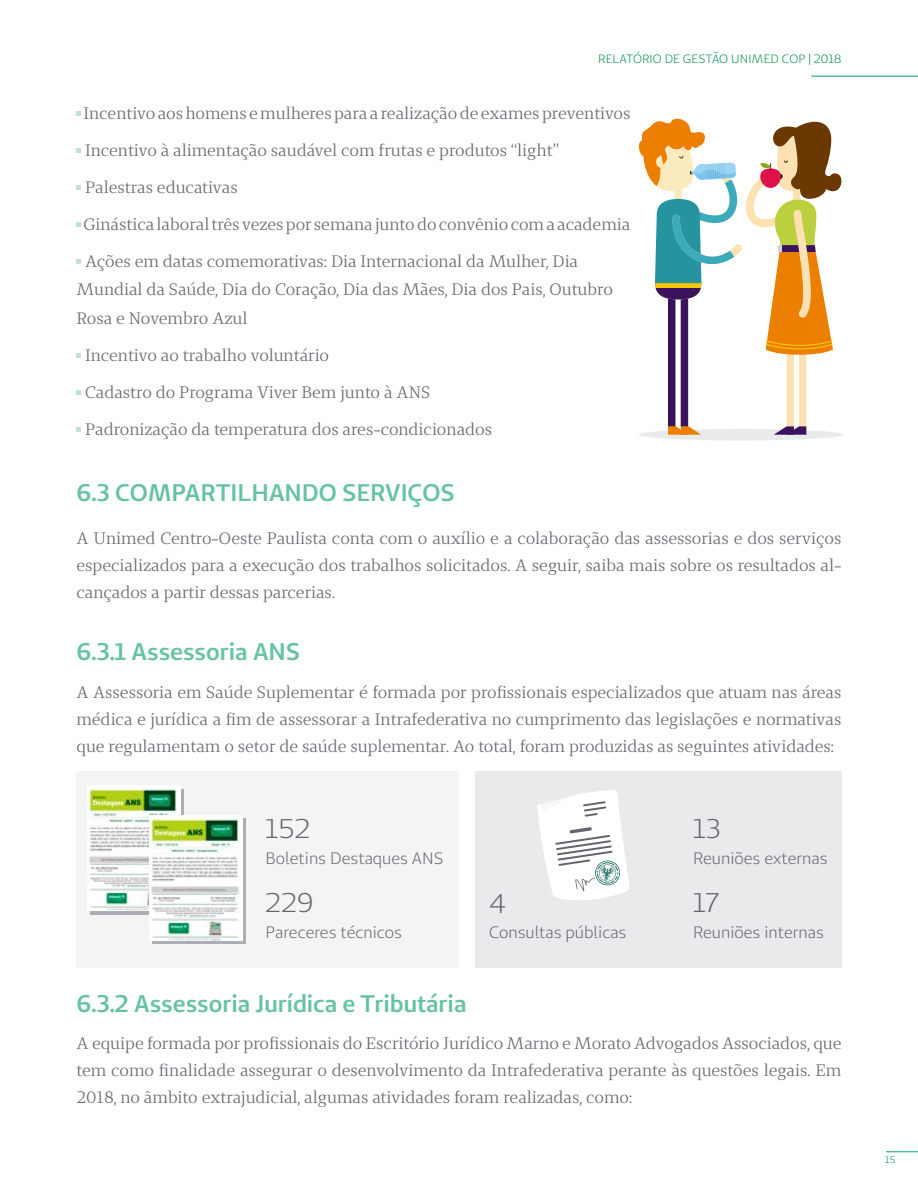
<style>
.page{position:relative;width:918px;height:1188px;background:#fff}
.page>*{position:absolute;margin:0;border:0;box-sizing:border-box;transform-origin:0 0}
.t1{font:27px "Unimed Sans";color:#65656d}
.t2{font:600 24px "Unimed Sans";color:#66c3a2}
.t3{font:16.5px/27px "Unimed Serif";color:#65656d;text-align:justify}
.t4{font:16.5px "Unimed Sans";color:#65656d}
.t5{font:12px "Unimed Sans";letter-spacing:.01em;color:#008d4b}
.t6{font:9.45px "Unimed Sans";color:#008d4b}
</style>
<div class="page">
<hr style="left:811px;top:76px;width:107px;height:1px;background:#00a573">
<hr style="left:886px;top:1151px;width:32px;height:1px;background:#00a573">
<div style="left:77px;top:772px;width:382px;height:196px;background:#f4f4f5"></div>
<div style="left:475px;top:772px;width:366px;height:196px;background:#e8eaec"></div>
<div style="left:639px;top:429px;width:204px;height:12px;background:#e8eaec;border-radius:50%"></div>
<svg style="left:77px;top:111px;width:4px;height:4px"></svg>
<svg style="left:77px;top:148px;width:4px;height:4px"></svg>
<svg style="left:77px;top:185px;width:4px;height:4px"></svg>
<svg style="left:77px;top:222px;width:4px;height:4px"></svg>
<svg style="left:77px;top:259px;width:4px;height:5px"></svg>
<svg style="left:77px;top:353px;width:4px;height:5px"></svg>
<svg style="left:77px;top:390px;width:4px;height:5px"></svg>
<svg style="left:77px;top:427px;width:4px;height:5px"></svg>
<div style="left:91px;top:789px;width:93px;height:125px;background:#acaeb5"></div>
<svg style="left:152px;top:819px;width:94px;height:125px"></svg>
<img style="left:88px;top:785px;width:93px;height:126px">
<img style="left:149px;top:815px;width:93px;height:125px">
<div style="left:668px;top:285px;width:7px;height:145px;background:#3b125d;border-radius:4px"></div>
<div style="left:681px;top:285px;width:7px;height:145px;background:#3b125d;border-radius:4px"></div>
<svg style="left:668px;top:426px;width:33px;height:9px"></svg>
<div style="left:799px;top:288px;width:7px;height:142px;background:#fce2b3;border-radius:4px"></div>
<div style="left:787px;top:288px;width:7px;height:142px;background:#fce2b3;border-radius:4px"></div>
<svg style="left:774px;top:426px;width:32px;height:9px"></svg>
<svg style="left:639px;top:119px;width:202px;height:236px"></svg>
<svg style="left:537px;top:790px;width:92px;height:110px"></svg>
<p class="t5" style="left:598px;top:51px;width:245px">RELATÓRIO DE GESTÃO UNIMED COP | 2018</p>
<p class="t3" style="left:84px;top:99px;width:548px">Incentivo aos homens e mulheres para a realização de exames preventivos</p>
<p class="t3" style="left:85px;top:136px;width:475px">Incentivo à alimentação saudável com frutas e produtos “light”</p>
<p class="t3" style="left:85px;top:173px;width:154px">Palestras educativas</p>
<p class="t3" style="left:83px;top:210px;width:549px">Ginástica laboral três vezes por semana junto do convênio com a academia</p>
<p class="t3" style="left:77px;top:246px;width:538px;line-height:28.5px;text-align:left;text-indent:9px">Ações em datas comemorativas: Dia Internacional da Mulher, Dia<br>Mundial da Saúde, Dia do Coração, Dia das Mães, Dia dos Pais, Outubro<br>Rosa e Novembro Azul</p>
<p class="t3" style="left:85px;top:341px;width:246px">Incentivo ao trabalho voluntário</p>
<p class="t3" style="left:85px;top:378px;width:347px">Cadastro do Programa Viver Bem junto à ANS</p>
<p class="t3" style="left:85px;top:415px;width:408px">Padronização da temperatura dos ares-condicionados</p>
<h2 class="t2" style="left:77px;top:477px;width:380px">6.3 COMPARTILHANDO SERVIÇOS</h2>
<p class="t3" style="left:77px;top:524px;width:766px">A Unimed Centro-Oeste Paulista conta com o auxílio e a colaboração das assessorias e dos serviços especializados para a execução dos trabalhos solicitados. A seguir, saiba mais sobre os resultados al&shy;cançados a partir dessas parcerias.</p>
<h2 class="t2" style="left:77px;top:636px;width:225px">6.3.1 Assessoria ANS</h2>
<p class="t3" style="left:77px;top:678px;width:767px">A Assessoria em Saúde Suplementar é formada por profissionais especializados que atuam nas áreas médica e jurídica a fim de assessorar a Intrafederativa no cumprimento das legislações e normativas que regulamentam o setor de saúde suplementar. Ao total, foram produzidas as seguintes atividades:</p>
<h1 class="t1" style="left:266px;top:812px;width:46px">152</h1>
<p class="t4" style="left:266px;top:848px;width:179px">Boletins Destaques ANS</p>
<h1 class="t1" style="left:266px;top:886px;width:49px">229</h1>
<p class="t4" style="left:266px;top:922px;width:138px">Pareceres técnicos</p>
<h2 class="t2" style="left:77px;top:988px;width:391px">6.3.2 Assessoria Jurídica e Tributária</h2>
<h1 class="t1" style="left:489px;top:886px;width:19px">4</h1>
<p class="t4" style="left:489px;top:922px;width:139px">Consultas públicas</p>
<h1 class="t1" style="left:693px;top:812px;width:29px">13</h1>
<p class="t4" style="left:693px;top:848px;width:136px">Reuniões externas</p>
<h1 class="t1" style="left:693px;top:886px;width:28px">17</h1>
<p class="t4" style="left:693px;top:922px;width:132px">Reuniões internas</p>
<p class="t3" style="left:77px;top:1029px;width:767px">A equipe formada por profissionais do Escritório Jurídico Marno e Morato Advogados Associados, que tem como finalidade assegurar o desenvolvimento da Intrafederativa perante às questões legais. Em 2018, no âmbito extrajudicial, algumas atividades foram realizadas, como:</p>
<p class="t6" style="left:885px;top:1154px;width:12px">15</p>
</div>
